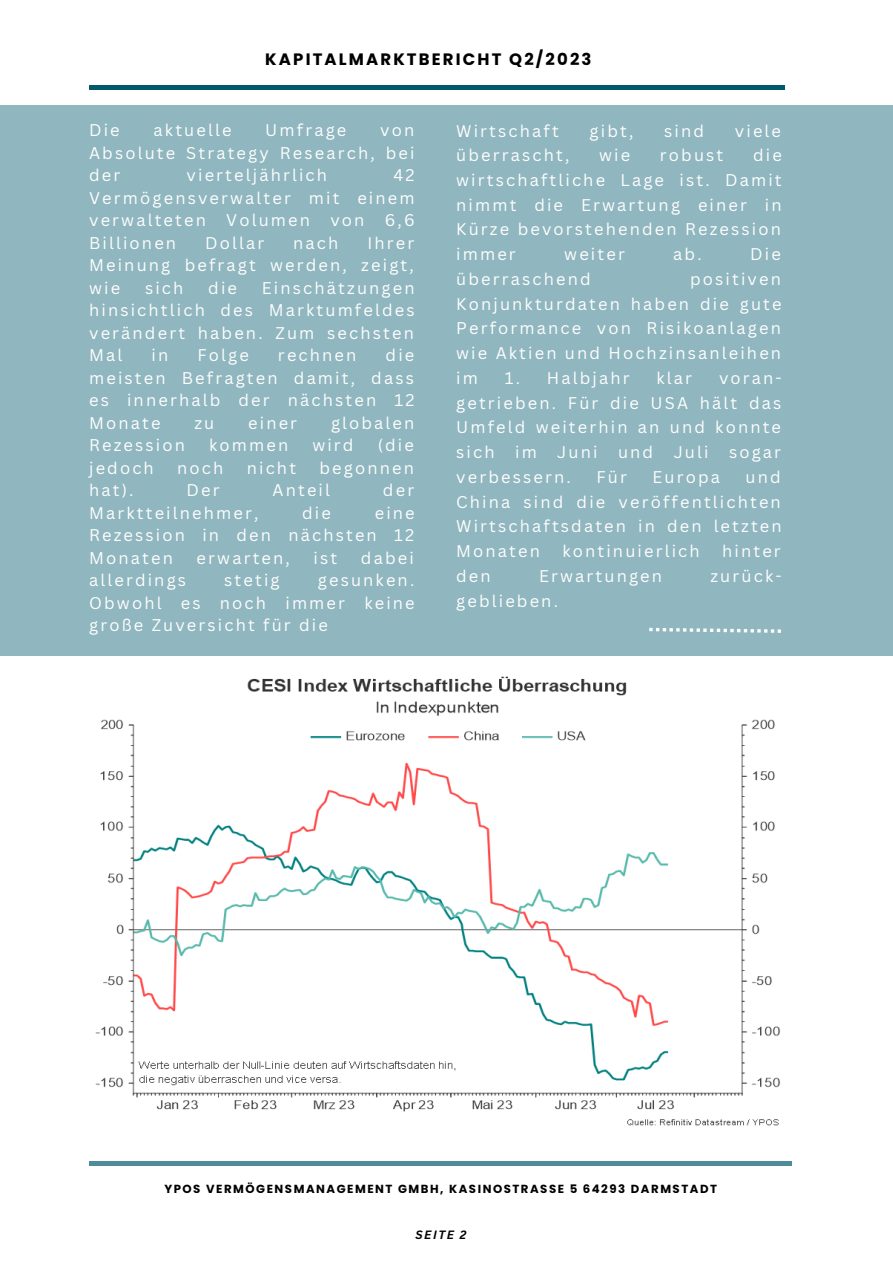
<style>
.page{position:relative;width:893px;height:1264px;background:#fff}
.page>*{position:absolute;margin:0;border:0;box-sizing:border-box;transform-origin:0 0}
.t1{font:16.5px/22.5px "Canva Sans";letter-spacing:.13em;color:#fefefe;text-align:justify}
.t2{font:700 16.5px "Poppins";letter-spacing:.13em;color:#000}
.t3{font:700 11.7px "Poppins";letter-spacing:.13em;color:#000}
.t4{font:italic 700 11.7px "Canva Sans";letter-spacing:.13em;color:#000}
</style>
<div class="page">
<hr style="left:89px;top:86px;width:695px;height:3px;background:#00596c">
<div style="left:0;top:105px;width:892px;height:550px;background:#90b6bf"></div>
<img style="left:95px;top:676px;width:685px;height:450px">
<hr style="left:89px;top:1161px;width:703px;height:4px;background:#4f8c9a">
<svg style="left:649px;top:628px;width:132px;height:5px"></svg>
<p class="t2" style="left:265px;top:47px;width:328px">KAPITALMARKTBERICHT Q2/2023</p>
<p class="t1" style="left:89px;top:119px;width:32px">Die</p>
<p class="t1" style="left:154px;top:119px;width:79px">aktuelle</p>
<p class="t1" style="left:265px;top:119px;width:83px">Umfrage</p>
<p class="t1" style="left:89px;top:119px;width:327px;text-indent:291px">von Absolute Strategy Research, bei der</p>
<p class="t1" style="left:186px;top:164px;width:142px">vierteljährlich</p>
<p class="t1" style="left:89px;top:164px;width:327px;text-indent:304px">42<br>Vermögensverwalter mit einem verwalteten Volumen von 6,6<br>Billionen</p>
<p class="t1" style="left:89px;top:231px;width:326px;text-indent:278px">Ihrer Meinung befragt werden, zeigt, wie</p>
<p class="t1" style="left:205px;top:231px;width:61px">Dollar</p>
<p class="t1" style="left:293px;top:231px;width:47px">nach</p>
<p class="t1" style="left:89px;top:276px;width:327px;text-indent:173px">Einschätzungen hinsichtlich des Marktumfeldes verändert haben. Zum sechsten Mal</p>
<p class="t1" style="left:145px;top:276px;width:40px">sich</p>
<p class="t1" style="left:208px;top:276px;width:30px">die</p>
<p class="t1" style="left:89px;top:344px;width:327px;text-indent:296px">die meisten Befragten damit, dass es innerhalb der nächsten 12<br>Monate</p>
<p class="t1" style="left:151px;top:344px;width:18px">in</p>
<p class="t1" style="left:197px;top:344px;width:53px">Folge</p>
<p class="t1" style="left:278px;top:344px;width:80px">rechnen</p>
<p class="t1" style="left:194px;top:411px;width:21px">zu</p>
<p class="t1" style="left:248px;top:411px;width:50px">einer</p>
<p class="t1" style="left:331px;top:411px;width:85px">globalen</p>
<p class="t1" style="left:89px;top:433px;width:97px">Rezession</p>
<p class="t1" style="left:209px;top:433px;width:81px">kommen</p>
<p class="t1" style="left:312px;top:433px;width:43px">wird</p>
<p class="t1" style="left:377px;top:433px;width:38px">(die</p>
<p class="t1" style="left:89px;top:456px;width:66px">jedoch</p>
<p class="t1" style="left:177px;top:456px;width:48px">noch</p>
<p class="t1" style="left:247px;top:456px;width:51px">nicht</p>
<p class="t1" style="left:319px;top:456px;width:96px">begonnen</p>
<p class="t1" style="left:89px;top:478px;width:46px">hat).</p>
<p class="t1" style="left:186px;top:478px;width:35px">Der</p>
<p class="t1" style="left:272px;top:478px;width:59px">Anteil</p>
<p class="t1" style="left:383px;top:478px;width:33px">der</p>
<p class="t1" style="left:89px;top:501px;width:171px">Marktteilnehmer,</p>
<p class="t1" style="left:302px;top:501px;width:30px">die</p>
<p class="t1" style="left:89px;top:501px;width:327px;text-indent:285px">eine Rezession in den nächsten 12<br>Monaten</p>
<p class="t1" style="left:197px;top:546px;width:95px">erwarten,</p>
<p class="t1" style="left:313px;top:546px;width:25px">ist</p>
<p class="t1" style="left:361px;top:546px;width:54px">dabei</p>
<p class="t1" style="left:89px;top:568px;width:327px;text-indent:229px">gesunken.<br>Obwohl es noch immer keine große Zuversicht für die</p>
<p class="t1" style="left:89px;top:568px;width:98px">allerdings</p>
<p class="t1" style="left:224px;top:568px;width:57px">stetig</p>
<p class="t1" style="left:456px;top:119px;width:104px">Wirtschaft</p>
<p class="t1" style="left:589px;top:119px;width:45px">gibt,</p>
<p class="t1" style="left:664px;top:119px;width:41px">sind</p>
<p class="t1" style="left:734px;top:119px;width:48px">viele</p>
<p class="t1" style="left:456px;top:144px;width:115px">überrascht,</p>
<p class="t1" style="left:599px;top:144px;width:33px">wie</p>
<p class="t1" style="left:660px;top:144px;width:65px">robust</p>
<p class="t1" style="left:456px;top:142px;width:327px;line-height:24.8px;text-indent:297px">die wirtschaftliche Lage ist. Damit nimmt die Erwartung einer in Kürze bevorstehenden Rezession immer</p>
<p class="t1" style="left:564px;top:242px;width:62px">weiter</p>
<p class="t1" style="left:673px;top:242px;width:30px">ab.</p>
<p class="t1" style="left:750px;top:242px;width:32px">Die</p>
<p class="t1" style="left:456px;top:267px;width:136px">überraschend</p>
<p class="t1" style="left:456px;top:266px;width:327px;line-height:24.8px;text-indent:234px">positiven Konjunkturdaten haben die gute Performance von Risikoanlagen wie Aktien und Hochzinsanleihen im</p>
<p class="t1" style="left:504px;top:366px;width:126px">1. Halbjahr</p>
<p class="t1" style="left:656px;top:366px;width:37px">klar</p>
<p class="t1" style="left:456px;top:365px;width:327px;line-height:24.8px;text-indent:263px">voran&shy;getrieben. Für die USA hält das Umfeld weiterhin an und konnte sich im Juni und Juli sogar verbessern.</p>
<p class="t1" style="left:456px;top:464px;width:327px;line-height:24.8px;text-indent:289px">und China sind die veröffentlichten Wirtschaftsdaten in den letzten Monaten</p>
<p class="t1" style="left:596px;top:465px;width:32px">Für</p>
<p class="t1" style="left:652px;top:465px;width:69px">Europa</p>
<p class="t1" style="left:562px;top:539px;width:139px">kontinuierlich</p>
<p class="t1" style="left:722px;top:539px;width:60px">hinter</p>
<p class="t1" style="left:456px;top:564px;width:36px">den</p>
<p class="t1" style="left:539px;top:564px;width:125px">Erwartungen</p>
<p class="t1" style="left:710px;top:564px;width:73px">zurück-</p>
<p class="t1" style="left:456px;top:589px;width:103px">geblieben.</p>
<p class="t3" style="left:164px;top:1180px;width:554px">YPOS VERMÖGENSMANAGEMENT GMBH, KASINOSTRASSE 5 64293 DARMSTADT</p>
<p class="t4" style="left:415px;top:1226px;width:52px">SEITE 2</p>
</div>
